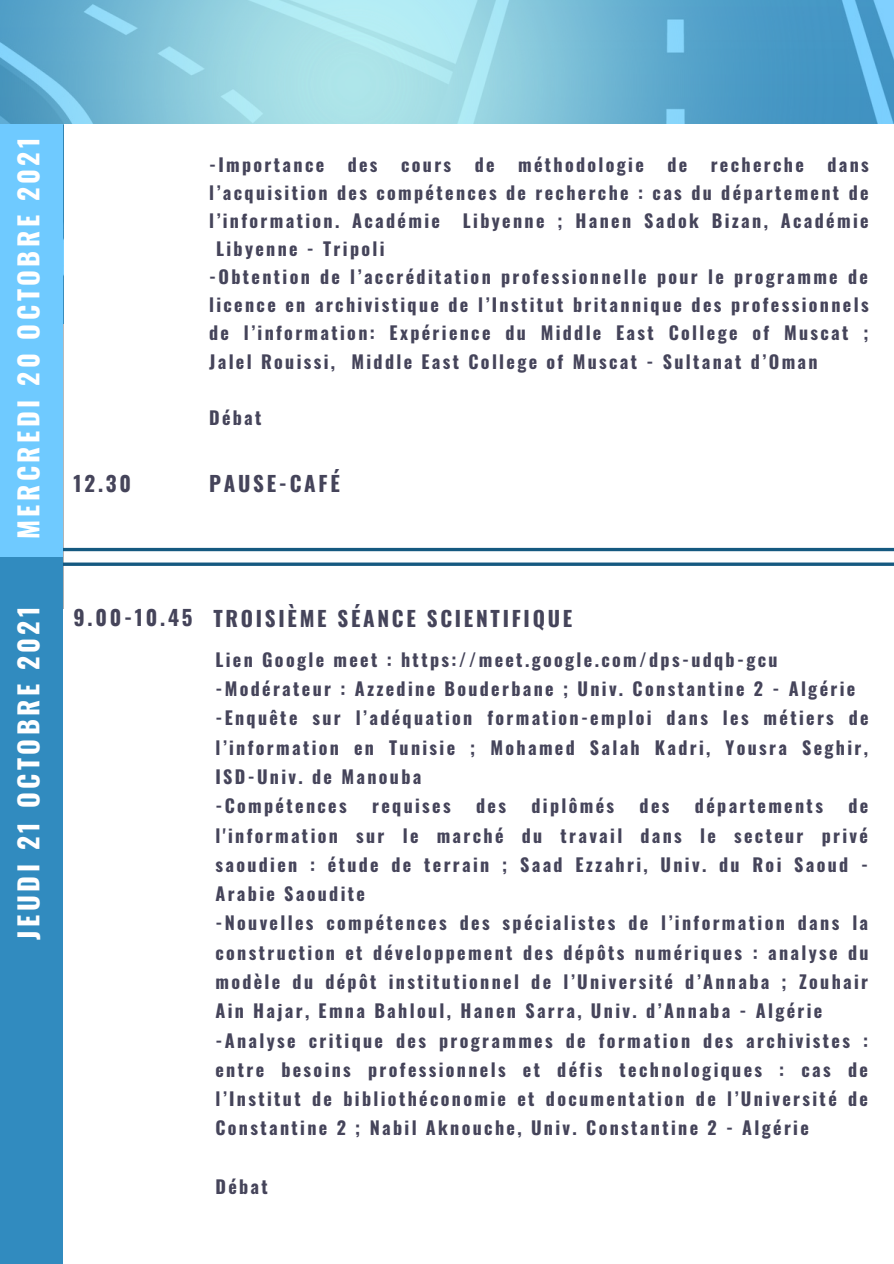
<style>
.page{position:relative;width:894px;height:1264px;background:#fff}
.page>*{position:absolute;margin:0;border:0;box-sizing:border-box;transform-origin:0 0}
.t1{font:700 27px "Oswald";letter-spacing:.13em;color:#fff}
.t2{font:700 21px "Oswald";letter-spacing:.13em;color:#45445a}
.t3{font:700 18px/29.2px "Oswald";letter-spacing:.13em;color:#45445a;text-align:justify}
</style>
<div class="page">
<img style="left:0;top:0;width:893px;height:124px">
<svg style="left:63px;top:548px;width:830px;height:18px"></svg>
<div style="left:0;top:525px;width:63px;height:738px;background:#318bbf"></div>
<div style="left:0;top:124px;width:63px;height:432px;background:#6fcaff"></div>
<p class="t1" style="left:7px;top:539px;width:403px;rotate:-90deg">MERCREDI 20 OCTOBRE 2021</p>
<p class="t3" style="left:209px;top:149px;width:117px">-Importance</p>
<p class="t3" style="left:347px;top:149px;width:31px">des</p>
<p class="t3" style="left:401px;top:149px;width:52px">cours</p>
<p class="t3" style="left:474px;top:149px;width:21px">de</p>
<p class="t3" style="left:518px;top:149px;width:127px">méthodologie</p>
<p class="t3" style="left:667px;top:149px;width:21px">de</p>
<p class="t3" style="left:710px;top:149px;width:95px">recherche</p>
<p class="t3" style="left:209px;top:149px;width:661px;line-height:28.2px;text-indent:618px">dans l’acquisition des compétences de recherche : cas du département de l’information. Académie</p>
<p class="t3" style="left:463px;top:205px;width:407px">Libyenne ; Hanen Sadok Bizan, Académie</p>
<p class="t3" style="left:216px;top:233px;width:170px">Libyenne - Tripoli</p>
<p class="t3" style="left:209px;top:262px;width:660px;line-height:28.2px">-Obtention de l’accréditation professionnelle pour le programme de licence en archivistique de l’Institut britannique des professionnels de l’information: Expérience du Middle East College of Muscat ; Jalel Rouissi, Middle East College of Muscat - Sultanat d’Oman</p>
<p class="t3" style="left:209px;top:402px;width:54px">Débat</p>
<p class="t2" style="left:74px;top:466px;width:59px">12.30</p>
<p class="t2" style="left:209px;top:466px;width:132px">PAUSE-CAFÉ</p>
<p class="t1" style="left:7px;top:939px;width:335px;rotate:-90deg">JEUDI 21 OCTOBRE 2021</p>
<p class="t2" style="left:213px;top:602px;width:360px">TROISIÈME SÉANCE SCIENTIFIQUE</p>
<p class="t2" style="left:74px;top:601px;width:120px">9.00-10.45</p>
<p class="t3" style="left:215px;top:644px;width:563px">Lien Google meet : https://meet.google.com/dps-udqb-gcu</p>
<p class="t3" style="left:215px;top:673px;width:641px">-Modérateur : Azzedine Bouderbane ; Univ. Constantine 2 - Algérie</p>
<p class="t3" style="left:215px;top:702px;width:654px">-Enquête sur l’adéquation formation-emploi dans les métiers de l’information en Tunisie ; Mohamed Salah Kadri, Yousra Seghir, ISD-Univ. de Manouba</p>
<p class="t3" style="left:215px;top:790px;width:133px">-Compétences</p>
<p class="t3" style="left:372px;top:790px;width:80px">requises</p>
<p class="t3" style="left:476px;top:790px;width:31px">des</p>
<p class="t3" style="left:531px;top:790px;width:84px">diplômés</p>
<p class="t3" style="left:639px;top:790px;width:31px">des</p>
<p class="t3" style="left:694px;top:790px;width:129px">départements</p>
<p class="t3" style="left:215px;top:790px;width:654px;text-indent:632px">de l'information sur le marché du travail dans le secteur privé saoudien : étude de terrain ; Saad Ezzahri, Univ. du Roi Saoud - Arabie Saoudite</p>
<p class="t3" style="left:215px;top:907px;width:654px">-Nouvelles compétences des spécialistes de l’information dans la construction et développement des dépôts numériques : analyse du modèle du dépôt institutionnel de l’Université d’Annaba ; Zouhair Ain Hajar, Emna Bahloul, Hanen Sarra, Univ. d’Annaba - Algérie</p>
<p class="t3" style="left:215px;top:1024px;width:654px">-Analyse critique des programmes de formation des archivistes : entre besoins professionnels et défis technologiques : cas de l’Institut de bibliothéconomie et documentation de l’Université de Constantine 2 ; Nabil Aknouche, Univ. Constantine 2 - Algérie</p>
<p class="t3" style="left:215px;top:1171px;width:54px">Débat</p>
</div>
